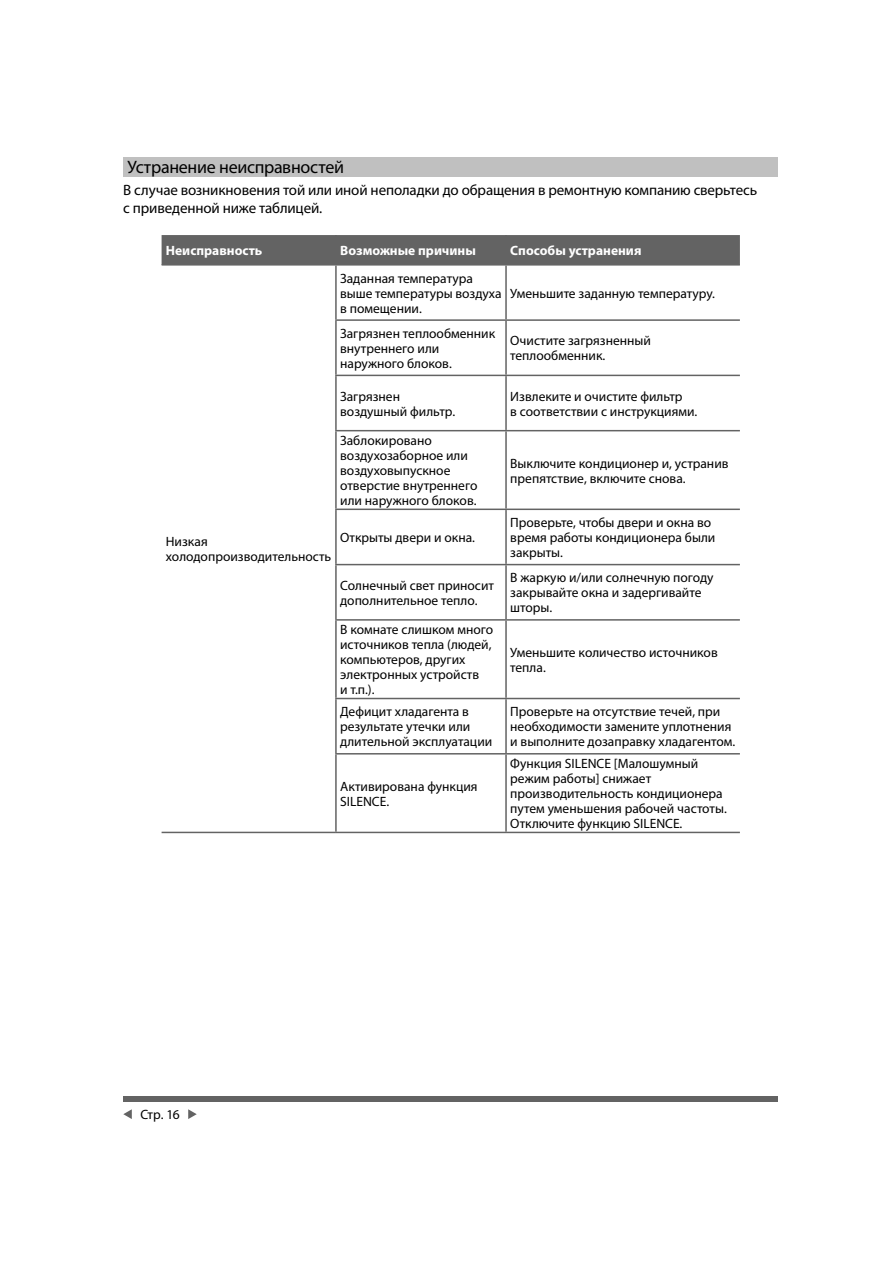
<style>
.page{position:relative;width:893px;height:1263px;background:#fff}
.page>*{position:absolute;margin:0;border:0;box-sizing:border-box;transform-origin:0 0}
.t1{font:18px "Myriad Pro";letter-spacing:-.015em;color:#000}
.t2{font:15px/18px "Myriad Pro";letter-spacing:-.01em;color:#000}
.t3{font:13.5px/15px "Myriad Pro";color:#000}
.t4{font:700 13.5px "Myriad Pro";color:#fff}
</style>
<div class="page">
<div style="left:123px;top:1096px;width:655px;height:5px;background:#636363"></div>
<svg style="left:123px;top:1109px;width:9px;height:10px"></svg>
<svg style="left:188px;top:1109px;width:9px;height:10px"></svg>
<div style="left:162px;top:235px;width:578px;height:29px;background:#636363"></div>
<hr style="left:335px;top:235px;width:2px;height:29px;background:#636363">
<hr style="left:505px;top:235px;width:2px;height:29px;background:#636363">
<hr style="left:162px;top:264px;width:174px;height:2px;background:#636363">
<hr style="left:162px;top:832px;width:174px;height:1px;background:#636363">
<hr style="left:336px;top:264px;width:170px;height:2px;background:#636363">
<hr style="left:335px;top:266px;width:2px;height:53px;background:#636363">
<hr style="left:506px;top:264px;width:234px;height:2px;background:#636363">
<hr style="left:505px;top:266px;width:2px;height:53px;background:#636363">
<hr style="left:335px;top:319px;width:171px;height:2px;background:#636363">
<hr style="left:335px;top:321px;width:2px;height:54px;background:#636363">
<hr style="left:506px;top:319px;width:234px;height:2px;background:#636363">
<hr style="left:505px;top:321px;width:2px;height:54px;background:#636363">
<hr style="left:335px;top:375px;width:171px;height:1px;background:#636363">
<hr style="left:335px;top:376px;width:2px;height:54px;background:#636363">
<hr style="left:506px;top:375px;width:234px;height:1px;background:#636363">
<hr style="left:505px;top:376px;width:2px;height:54px;background:#636363">
<hr style="left:335px;top:430px;width:171px;height:1px;background:#636363">
<hr style="left:335px;top:431px;width:2px;height:78px;background:#636363">
<hr style="left:506px;top:430px;width:234px;height:1px;background:#636363">
<hr style="left:505px;top:431px;width:2px;height:78px;background:#636363">
<hr style="left:335px;top:509px;width:171px;height:1px;background:#636363">
<hr style="left:335px;top:510px;width:2px;height:54px;background:#636363">
<hr style="left:506px;top:509px;width:234px;height:1px;background:#636363">
<hr style="left:505px;top:510px;width:2px;height:54px;background:#636363">
<hr style="left:335px;top:564px;width:171px;height:1px;background:#636363">
<hr style="left:335px;top:565px;width:2px;height:54px;background:#636363">
<hr style="left:506px;top:564px;width:234px;height:1px;background:#636363">
<hr style="left:505px;top:565px;width:2px;height:54px;background:#636363">
<hr style="left:335px;top:619px;width:171px;height:2px;background:#636363">
<hr style="left:335px;top:621px;width:2px;height:77px;background:#636363">
<hr style="left:506px;top:619px;width:234px;height:2px;background:#636363">
<hr style="left:505px;top:621px;width:2px;height:77px;background:#636363">
<hr style="left:335px;top:698px;width:171px;height:1px;background:#636363">
<hr style="left:335px;top:699px;width:2px;height:54px;background:#636363">
<hr style="left:506px;top:698px;width:234px;height:1px;background:#636363">
<hr style="left:505px;top:699px;width:2px;height:54px;background:#636363">
<hr style="left:335px;top:753px;width:171px;height:1px;background:#636363">
<hr style="left:335px;top:754px;width:2px;height:78px;background:#636363">
<hr style="left:506px;top:753px;width:234px;height:1px;background:#636363">
<hr style="left:505px;top:754px;width:2px;height:78px;background:#636363">
<hr style="left:336px;top:832px;width:170px;height:1px;background:#636363">
<hr style="left:506px;top:832px;width:234px;height:1px;background:#636363">
<div style="left:123px;top:157px;width:655px;height:20px;background:#c0c0c0"></div>
<h1 class="t1" style="left:128px;top:156px;width:218px">Устранение неисправностей</h1>
<p class="t2" style="left:123px;top:181px;width:635px">В случае возникновения той или иной неполадки до обращения в ремонтную компанию сверьтесь с приведенной ниже таблицей.</p>
<p class="t4" style="left:166px;top:242px;width:98px">Неисправность</p>
<p class="t4" style="left:340px;top:242px;width:137px">Возможные причины</p>
<p class="t4" style="left:510px;top:242px;width:133px">Способы устранения</p>
<p class="t3" style="left:340px;top:270px;width:163px">Заданная температура выше температуры воздуха в помещении.</p>
<p class="t3" style="left:510px;top:285px;width:206px">Уменьшите заданную температуру.</p>
<p class="t3" style="left:166px;top:534px;width:167px">Низкая холодопроизводительность</p>
<p class="t3" style="left:340px;top:326px;width:157px">Загрязнен теплообменник внутреннего или наружного блоков.</p>
<p class="t3" style="left:510px;top:333px;width:142px">Очистите загрязненный теплообменник.</p>
<p class="t3" style="left:340px;top:388px;width:117px">Загрязнен воздушный фильтр.</p>
<p class="t3" style="left:510px;top:388px;width:189px">Извлеките и очистите фильтр<br>в соответствии с инструкциями.</p>
<p class="t3" style="left:340px;top:433px;width:139px">Заблокировано воздухозаборное или воздуховыпускное отверстие внутреннего или наружного блоков.</p>
<p class="t3" style="left:510px;top:455px;width:220px">Выключите кондиционер и, устранив препятствие, включите снова.</p>
<p class="t3" style="left:340px;top:530px;width:136px">Открыты двери и окна.</p>
<p class="t3" style="left:510px;top:515px;width:207px">Проверьте, чтобы двери и окна во время работы кондиционера были закрыты.</p>
<p class="t3" style="left:340px;top:577px;width:155px">Солнечный свет приносит дополнительное тепло.</p>
<p class="t3" style="left:510px;top:570px;width:205px">В жаркую и/или солнечную погоду закрывайте окна и задергивайте шторы.</p>
<p class="t3" style="left:340px;top:622px;width:154px">В комнате слишком много источников тепла (людей, компьютеров, других электронных устройств<br>и т.п.).</p>
<p class="t3" style="left:510px;top:644px;width:209px">Уменьшите количество источников тепла.</p>
<p class="t3" style="left:340px;top:704px;width:154px">Дефицит хладагента в результате утечки или длительной эксплуатации</p>
<p class="t3" style="left:510px;top:704px;width:226px">Проверьте на отсутствие течей, при необходимости замените уплотнения и выполните дозаправку хладагентом.</p>
<p class="t3" style="left:340px;top:778px;width:139px">Активирована функция<br>SILENCE.</p>
<p class="t3" style="left:510px;top:756px;width:218px">Функция SILENCE [Малошумный режим работы] снижает производительность кондиционера путем уменьшения рабочей частоты.<br>Отключите функцию SILENCE.</p>
<p class="t3" style="left:140px;top:1107px;width:41px">Стр. 16</p>
</div>
